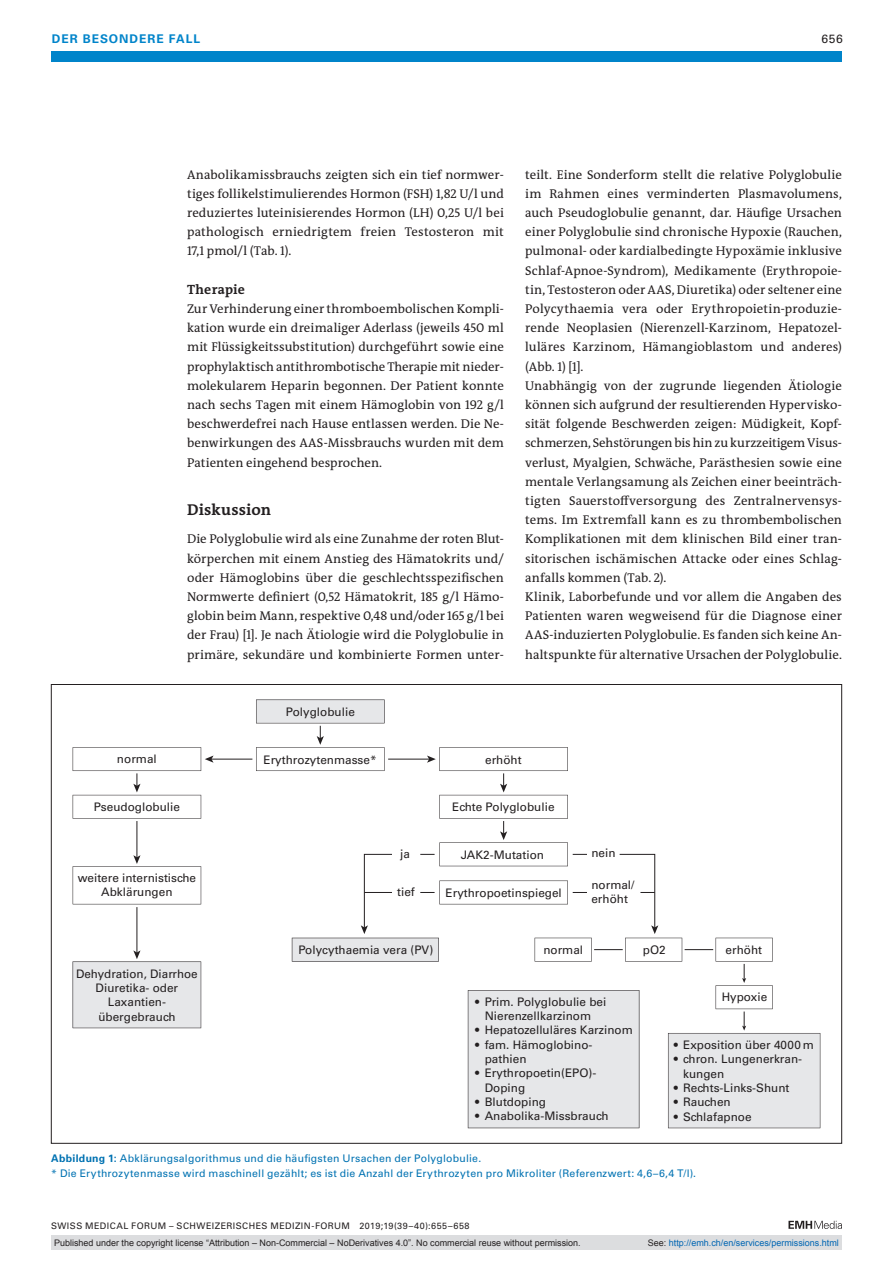
<style>
.page{position:relative;width:893px;height:1263px;background:#fff}
.page>*{position:absolute;margin:0;border:0;box-sizing:border-box;transform-origin:0 0}
.t1{font:700 15.75px "The Antiqua B W7";letter-spacing:.01em;color:#231f20}
.t2{font:700 13.5px "The Antiqua B W7";letter-spacing:.01em;color:#231f20}
.t3{font:12.75px/19.2px "The Antiqua B W5 Plain";letter-spacing:.005em;color:#231f20;text-align:justify}
.t4{font:700 12px "Univers LT Std";color:#0084ca}
.t5{font:12px "Univers LT Std";color:#231f20}
.t6{font:11.7px/14.2px "Univers LT Std";color:#231f20}
.t7{font:10.5px/15.8px "Univers LT Std";letter-spacing:.02em;color:#0072b2}
.t8{font:9px "Arial";color:#231f20}
.t9{font:9px "Univers LT Std";letter-spacing:.05em;color:#231f20}
.t10{font:9px "Arial";color:#0166b3}
.s1{font-weight:700}
.s2{color:#231f20}
</style>
<div class="page">
<div style="left:51px;top:51px;width:791px;height:11px;background:#0084ca"></div>
<svg style="left:788px;top:1221px;width:54px;height:8px"></svg>
<hr style="left:211px;top:759px;width:41px;height:1px;background:#231f20">
<svg style="left:73px;top:747px;width:141px;height:72px"></svg>
<hr style="left:137px;top:821px;width:1px;height:37px;background:#231f20">
<svg style="left:73px;top:855px;width:128px;height:49px"></svg>
<hr style="left:137px;top:907px;width:1px;height:46px;background:#231f20">
<svg style="left:73px;top:950px;width:128px;height:78px;background:#e6e7e9"></svg>
<svg style="left:256px;top:699px;width:564px;height:429px"></svg>
<div style="left:51px;top:1235px;width:791px;height:15px;background:#dcdddf"></div>
<p class="t4" style="left:52px;top:31px;width:10px">DER</p>
<p class="t4" style="left:83px;top:31px;width:10px">BESONDERE</p>
<p class="t4" style="left:169px;top:31px;width:9px">FALL</p>
<p class="t5" style="left:821px;top:31px;width:23px">656</p>
<p class="t3" style="left:187px;top:165px;width:318px">Anabolikamissbrauchs zeigten sich ein tief normwer&shy;tiges follikelstimulierendes Hormon (FSH) 1,82 U/l und reduziertes luteinisierendes Hormon (LH) 0,25 U/l bei pathologisch erniedrigtem freien Testosteron mit 17,1 pmol/l (Tab. 1).</p>
<p class="t2" style="left:187px;top:281px;width:59px">Therapie</p>
<p class="t3" style="left:187px;top:299px;width:318px">Zur Verhinderung einer thromboembolischen Kompli&shy;kation wurde ein dreimaliger Aderlass (jeweils 450 ml mit Flüssigkeitssubstitution) durchgeführt sowie eine prophylaktisch antithrombotische Therapie mit nieder&shy;molekularem Heparin begonnen. Der Patient konnte nach sechs Tagen mit einem Hämoglobin von 192 g/l beschwerdefrei nach Hause entlassen werden. Die Ne&shy;benwirkungen des AAS-Missbrauchs wurden mit dem Patienten eingehend besprochen.</p>
<p class="t1" style="left:187px;top:499px;width:86px">Diskussion</p>
<p class="t3" style="left:187px;top:530px;width:318px">Die Polyglobulie wird als eine Zunahme der roten Blut&shy;körperchen mit einem Anstieg des Hämatokrits und/ oder Hämoglobins über die geschlechtsspezifischen Normwerte definiert (0,52 Hämatokrit, 185 g/l Hämo&shy;globin beim Mann, respektive 0,48 und/oder 165 g/l bei der Frau) [1]. Je nach Ätiologie wird die Polyglobulie in primäre, sekundäre und kombinierte Formen unter-</p>
<p class="t6" style="left:286px;top:704px;width:70px">Polyglobulie</p>
<p class="t3" style="left:525px;top:165px;width:318px;text-align:left">teilt. Eine Sonderform stellt die relative Polyglobulie im Rahmen eines verminderten Plasmavolumens, auch Pseudoglobulie genannt, dar. Häufige Ursachen einer Polyglobulie sind chronische Hypoxie (Rauchen, pulmonal- oder kardialbedingte Hypoxämie inklusive Schlaf-Apnoe-Syndrom), Medikamente (Erythropoie&shy;tin, Testosteron oder AAS, Diuretika) oder seltener eine Polycythaemia vera oder Erythropoietin-produzie&shy;rende Neoplasien (Nierenzell-Karzinom, Hepatozel&shy;luläres Karzinom, Hämangioblastom und anderes) (Abb. 1) [1].<br>Unabhängig von der zugrunde liegenden Ätiologie können sich aufgrund der resultierenden Hypervisko&shy;sität folgende Beschwerden zeigen: Müdigkeit, Kopf&shy;schmerzen, Sehstörungen bis hin zu kurzzeitigem Visus&shy;verlust, Myalgien, Schwäche, Parästhesien sowie eine mentale Verlangsamung als Zeichen einer beeinträch&shy;tigten Sauerstoffversorgung des Zentralnervensys&shy;tems. Im Extremfall kann es zu thrombembolischen Komplikationen mit dem klinischen Bild einer tran&shy;sitorischen ischämischen Attacke oder eines Schlag&shy;anfalls kommen (Tab. 2).<br>Klinik, Laborbefunde und vor allem die Angaben des Patienten waren wegweisend für die Diagnose einer AAS-induzierten Polyglobulie. Es fanden sich keine An&shy;haltspunkte für alternative Ursachen der Polyglobulie.</p>
<p class="t6" style="left:117px;top:752px;width:41px">normal</p>
<p class="t6" style="left:94px;top:799px;width:88px">Pseudoglobulie</p>
<p class="t6" style="left:78px;top:871px;width:120px;text-align:center">weitere internistische<br>Abklärungen</p>
<p class="t6" style="left:264px;top:752px;width:115px">Erythrozytenmasse*</p>
<p class="t6" style="left:485px;top:752px;width:38px">erhöht</p>
<p class="t6" style="left:452px;top:800px;width:104px">Echte Polyglobulie</p>
<p class="t6" style="left:400px;top:847px;width:11px">ja</p>
<p class="t6" style="left:461px;top:847px;width:85px">JAK2-Mutation</p>
<p class="t6" style="left:591px;top:845px;width:26px">nein</p>
<p class="t6" style="left:397px;top:885px;width:19px">tief</p>
<p class="t6" style="left:591px;top:877px;width:45px">normal/ erhöht</p>
<p class="t6" style="left:446px;top:885px;width:118px">Erythropoetinspiegel</p>
<p class="t6" style="left:643px;top:943px;width:24px">pO2</p>
<p class="t6" style="left:298px;top:943px;width:136px">Polycythaemia vera (PV)</p>
<p class="t6" style="left:543px;top:943px;width:41px">normal</p>
<p class="t6" style="left:726px;top:943px;width:38px">erhöht</p>
<p class="t6" style="left:722px;top:990px;width:47px">Hypoxie</p>
<p class="t6" style="left:76px;top:967px;width:123px;text-align:center">Dehydration, Diarrhoe<br>Diuretika- oder<br>Laxantien&shy;übergebrauch</p>
<p class="t6" style="left:475px;top:995px;width:133px;text-align:center">• Prim. Polyglobulie bei<br>Nierenzellkarzinom</p>
<p class="t6" style="left:475px;top:1023px;width:159px">• Hepatozelluläres Karzinom</p>
<p class="t6" style="left:485px;top:1037px;width:109px;text-indent:-10px">• fam. Hämoglobino&shy;pathien</p>
<p class="t6" style="left:485px;top:1066px;width:113px;text-indent:-10px">• Erythropoetin(EPO)-<br>Doping</p>
<p class="t6" style="left:475px;top:1094px;width:72px">• Blutdoping</p>
<p class="t6" style="left:475px;top:1109px;width:135px">• Anabolika-Missbrauch</p>
<p class="t7" style="left:51px;top:1150px;width:646px"><span class="s1">ABBILDUNG 1:</span> Abklärungsalgorithmus und die häufigsten Ursachen der Polyglobulie.<br>* Die Erythrozytenmasse wird maschinell gezählt; es ist die Anzahl der Erythrozyten pro Mikroliter (Referenzwert: 4,6–6,4 T/l).</p>
<p class="t6" style="left:674px;top:1038px;width:142px">• Exposition über 4000m</p>
<p class="t6" style="left:683px;top:1052px;width:120px;text-indent:-10px">• chron. Lungenerkran&shy;kungen</p>
<p class="t6" style="left:674px;top:1081px;width:117px">• Rechts-Links-Shunt</p>
<p class="t6" style="left:674px;top:1095px;width:59px">• Rauchen</p>
<p class="t6" style="left:674px;top:1109px;width:79px">• Schlafapnoe</p>
<p class="t9" style="left:51px;top:1220px;width:420px">SWISS MEDICAL FORUM – SCHWEIZERISCHES MEDIZIN-FORUM 2019;19(39–40):655–658</p>
<p class="t8" style="left:54px;top:1237px;width:528px">Published under the copyright license “Attribution – Non-Commercial – NoDerivatives 4.0”. No commercial reuse without permission.</p>
<p class="t10" style="left:648px;top:1237px;width:193px"><span class="s2">See:</span> http://emh.ch/en/services/permissions.html</p>
</div>
